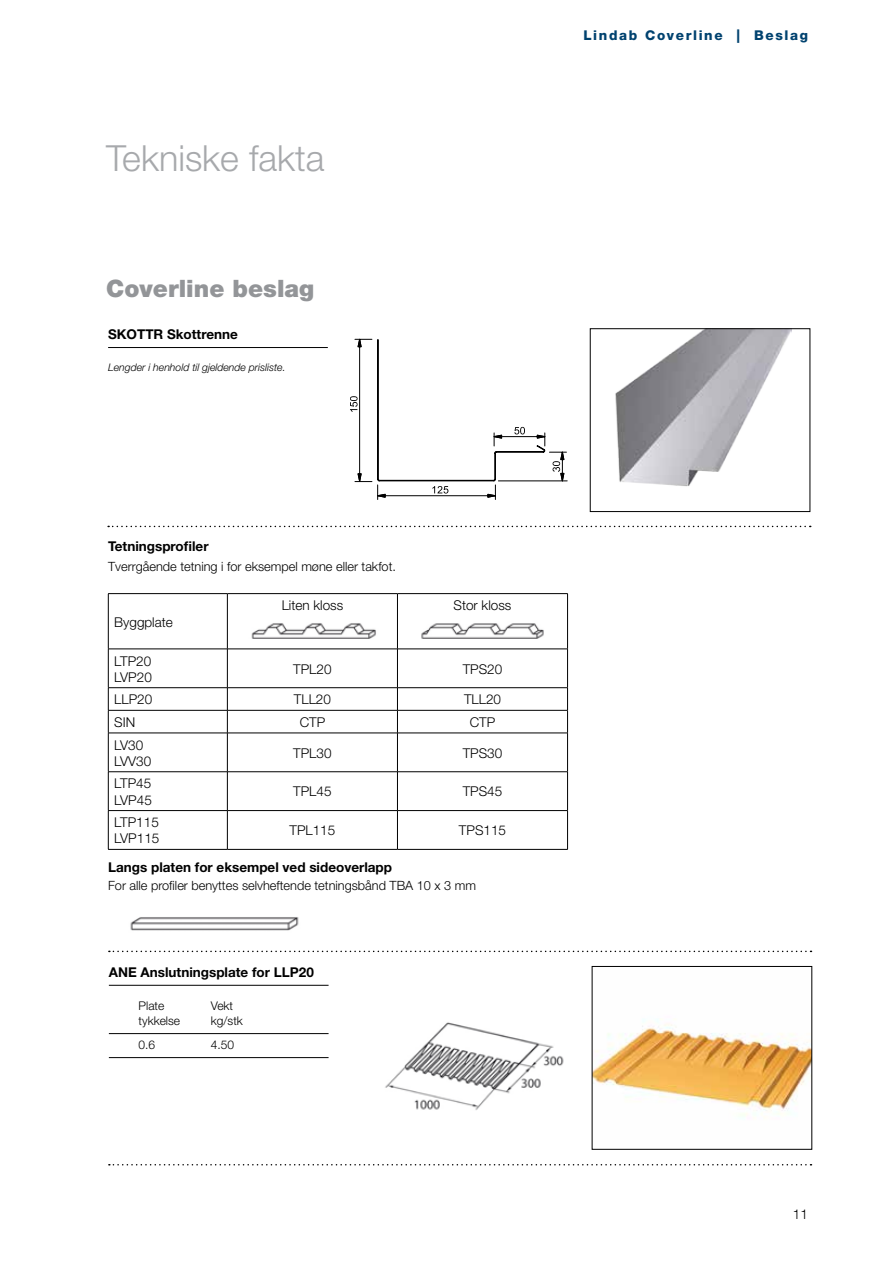
<style>
.page{position:relative;width:893px;height:1263px;background:#fff}
.page>*{position:absolute;margin:0;border:0;box-sizing:border-box;transform-origin:0 0}
.t1{font:300 36px "Helvetica Neue";color:#a7a9ac}
.t2{font:900 24px "Helvetica Neue";color:#939598}
.t3{font:300 13.5px/16.2px "Helvetica Neue";color:#000}
.t4{font:700 13.5px "Helvetica Neue";color:#000}
.t5{font:800 13.5px "Helvetica Neue";letter-spacing:.12em;color:#00426f}
.t6{font:300 12.75px "Helvetica Neue";color:#000}
.t7{font:300 12px "Helvetica Neue";color:#000}
.t8{font:italic 300 10.5px "Helvetica Neue";color:#000}
</style>
<div class="page">
<svg style="left:109px;top:1164px;width:702px;height:1px"></svg>
<img style="left:594px;top:1019px;width:216px;height:97px">
<hr style="left:109px;top:985px;width:220px;height:1px;background:#000">
<img style="left:385px;top:1022px;width:179px;height:88px">
<hr style="left:109px;top:1033px;width:220px;height:1px;background:#000">
<hr style="left:109px;top:1057px;width:220px;height:1px;background:#000">
<svg style="left:109px;top:951px;width:702px;height:1px"></svg>
<hr style="left:108px;top:593px;width:119px;height:1px;background:#000">
<hr style="left:108px;top:594px;width:1px;height:55px;background:#000">
<hr style="left:227px;top:593px;width:170px;height:1px;background:#000">
<hr style="left:227px;top:594px;width:1px;height:55px;background:#000">
<hr style="left:397px;top:593px;width:171px;height:1px;background:#000">
<hr style="left:397px;top:594px;width:1px;height:55px;background:#000">
<hr style="left:567px;top:594px;width:1px;height:55px;background:#000">
<hr style="left:108px;top:649px;width:119px;height:1px;background:#000">
<hr style="left:108px;top:649px;width:1px;height:38px;background:#000">
<hr style="left:227px;top:649px;width:170px;height:1px;background:#000">
<hr style="left:227px;top:649px;width:1px;height:38px;background:#000">
<hr style="left:397px;top:649px;width:171px;height:1px;background:#000">
<hr style="left:397px;top:649px;width:1px;height:38px;background:#000">
<hr style="left:567px;top:649px;width:1px;height:38px;background:#000">
<hr style="left:108px;top:687px;width:119px;height:1px;background:#000">
<hr style="left:227px;top:687px;width:170px;height:1px;background:#000">
<hr style="left:397px;top:687px;width:171px;height:1px;background:#000">
<hr style="left:108px;top:710px;width:119px;height:1px;background:#000">
<svg style="left:108px;top:688px;width:1px;height:45px"></svg>
<hr style="left:227px;top:710px;width:170px;height:1px;background:#000">
<svg style="left:227px;top:688px;width:1px;height:45px"></svg>
<hr style="left:397px;top:710px;width:171px;height:1px;background:#000">
<svg style="left:397px;top:688px;width:1px;height:45px"></svg>
<svg style="left:567px;top:688px;width:1px;height:45px"></svg>
<hr style="left:108px;top:733px;width:119px;height:1px;background:#000">
<hr style="left:108px;top:733px;width:1px;height:38px;background:#000">
<hr style="left:227px;top:733px;width:170px;height:1px;background:#000">
<hr style="left:227px;top:733px;width:1px;height:38px;background:#000">
<hr style="left:397px;top:733px;width:171px;height:1px;background:#000">
<hr style="left:397px;top:733px;width:1px;height:38px;background:#000">
<hr style="left:567px;top:733px;width:1px;height:38px;background:#000">
<hr style="left:108px;top:771px;width:119px;height:1px;background:#000">
<hr style="left:108px;top:772px;width:1px;height:38px;background:#000">
<hr style="left:227px;top:771px;width:170px;height:1px;background:#000">
<hr style="left:227px;top:772px;width:1px;height:38px;background:#000">
<hr style="left:397px;top:771px;width:171px;height:1px;background:#000">
<hr style="left:397px;top:772px;width:1px;height:38px;background:#000">
<hr style="left:567px;top:772px;width:1px;height:38px;background:#000">
<hr style="left:108px;top:810px;width:119px;height:1px;background:#000">
<hr style="left:108px;top:811px;width:1px;height:38px;background:#000">
<hr style="left:227px;top:810px;width:170px;height:1px;background:#000">
<hr style="left:227px;top:811px;width:1px;height:38px;background:#000">
<hr style="left:397px;top:810px;width:171px;height:1px;background:#000">
<hr style="left:397px;top:811px;width:1px;height:38px;background:#000">
<hr style="left:567px;top:811px;width:1px;height:38px;background:#000">
<hr style="left:108px;top:849px;width:119px;height:1px;background:#000">
<hr style="left:227px;top:849px;width:170px;height:1px;background:#000">
<hr style="left:397px;top:849px;width:171px;height:1px;background:#000">
<img style="left:251px;top:623px;width:125px;height:16px">
<img style="left:421px;top:623px;width:123px;height:16px">
<img style="left:130px;top:917px;width:169px;height:14px">
<svg style="left:108px;top:526px;width:703px;height:1px"></svg>
<img style="left:615px;top:330px;width:176px;height:157px">
<div style="left:590px;top:328px;width:220px;height:184px;border:1px solid #000"></div>
<hr style="left:108px;top:347px;width:220px;height:1px;background:#000">
<svg style="left:350px;top:338px;width:218px;height:162px"></svg>
<h1 class="t1" style="left:106px;top:136px;width:220px">Tekniske fakta</h1>
<h2 class="t2" style="left:106px;top:274px;width:210px">Coverline beslag</h2>
<p class="t4" style="left:108px;top:326px;width:131px">SKOTTR Skottrenne</p>
<p class="t8" style="left:108px;top:361px;width:179px">Lengder i henhold til gjeldende prisliste.</p>
<p class="t4" style="left:108px;top:538px;width:102px">Tetningsprofiler</p>
<p class="t6" style="left:108px;top:558px;width:289px">Tverrgående tetning i for eksempel møne eller takfot.</p>
<p class="t3" style="left:114px;top:613px;width:60px">Byggplate</p>
<p class="t3" style="left:282px;top:597px;width:63px">Liten kloss</p>
<p class="t3" style="left:454px;top:597px;width:59px">Stor kloss</p>
<p class="t3" style="left:114px;top:652px;width:39px">LTP20<br>LVP20</p>
<p class="t3" style="left:293px;top:660px;width:40px">TPL20</p>
<p class="t3" style="left:463px;top:660px;width:41px">TPS20</p>
<p class="t3" style="left:114px;top:691px;width:40px">LLP20</p>
<p class="t3" style="left:294px;top:691px;width:39px">TLL20</p>
<p class="t3" style="left:464px;top:691px;width:39px">TLL20</p>
<p class="t3" style="left:114px;top:714px;width:23px">SIN</p>
<p class="t3" style="left:300px;top:714px;width:27px">CTP</p>
<p class="t3" style="left:470px;top:714px;width:27px">CTP</p>
<p class="t3" style="left:114px;top:736px;width:39px">LV30<br>LVV30</p>
<p class="t3" style="left:293px;top:744px;width:40px">TPL30</p>
<p class="t3" style="left:463px;top:744px;width:41px">TPS30</p>
<p class="t3" style="left:114px;top:775px;width:39px">LTP45<br>LVP45</p>
<p class="t3" style="left:293px;top:783px;width:40px">TPL45</p>
<p class="t3" style="left:463px;top:783px;width:41px">TPS45</p>
<p class="t3" style="left:114px;top:814px;width:47px">LTP115<br>LVP115</p>
<p class="t3" style="left:290px;top:822px;width:47px">TPL115</p>
<p class="t3" style="left:459px;top:822px;width:49px">TPS115</p>
<p class="t4" style="left:108px;top:859px;width:285px">Langs platen for eksempel ved sideoverlapp</p>
<p class="t6" style="left:108px;top:877px;width:369px">For alle profiler benyttes selvheftende tetningsbånd TBA 10 x 3 mm</p>
<p class="t4" style="left:109px;top:964px;width:206px">ANE Anslutningsplate for LLP20</p>
<p class="t7" style="left:139px;top:998px;width:27px">Plate</p>
<p class="t7" style="left:211px;top:998px;width:24px">Vekt</p>
<p class="t7" style="left:139px;top:1013px;width:43px">tykkelse</p>
<p class="t7" style="left:211px;top:1013px;width:33px">kg/stk</p>
<p class="t7" style="left:139px;top:1037px;width:18px">0.6</p>
<p class="t7" style="left:211px;top:1037px;width:25px">4.50</p>
<p class="t5" style="left:583px;top:27px;width:226px">Lindab Coverline | Beslag</p>
<p class="t3" style="left:793px;top:1206px;width:17px">11</p>
</div>
